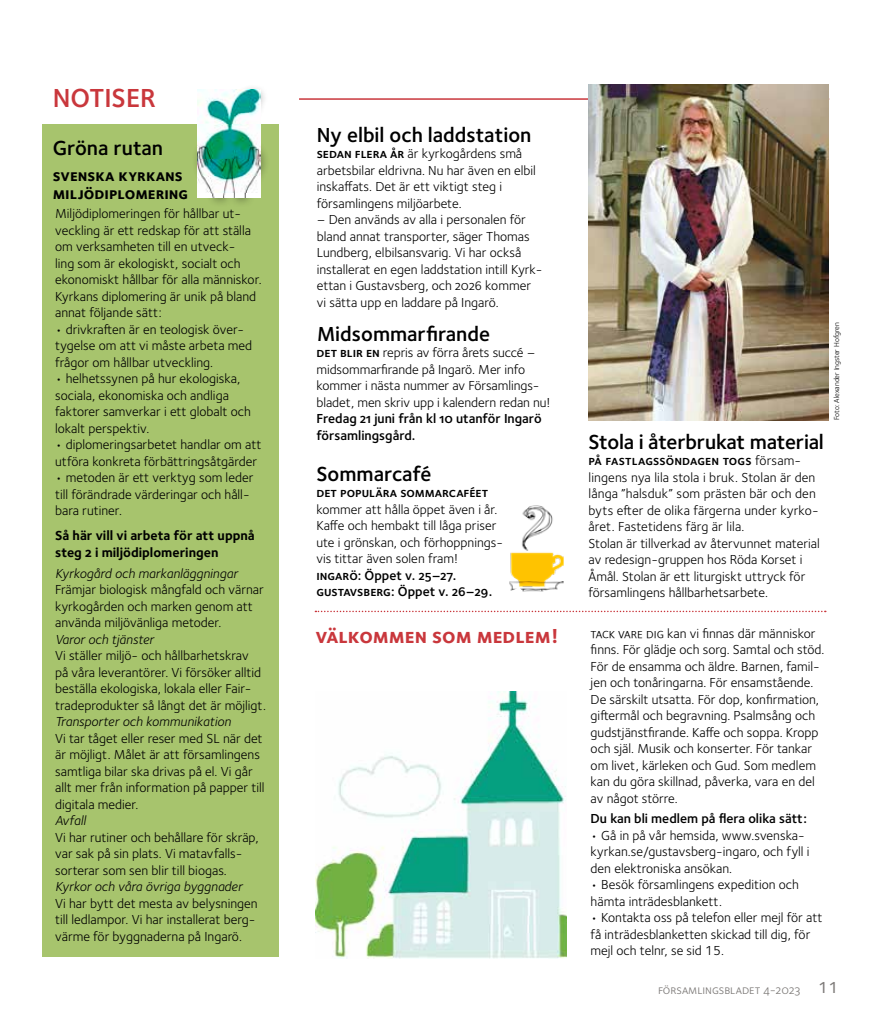
<style>
.page{position:relative;width:893px;height:1021px;background:#fff}
.page>*{position:absolute;margin:0;border:0;box-sizing:border-box;transform-origin:0 0}
.t1{font:600 27px "Foundry Sterling OT3";color:#c9373c}
.t2{font:600 21px "Foundry Sterling OT3";color:#000}
.t3{font:700 21px "Foundry Sterling OT3";color:#c9373c}
.t4{font:700 16.5px "Foundry Sterling OT3";color:#000}
.t5{font:13.5px/16.5px "Foundry Sterling OT3";color:#000}
.t6{font:600 13.5px/16.5px "Foundry Sterling OT3";color:#000}
.t7{font:italic 13.5px "Foundry Sterling OT3";color:#000}
.t8{font:700 13.5px/16.5px "Foundry Sterling OT3";color:#000}
.t9{font:12.75px "Foundry Sterling OT3";color:#7f7c7a}
.t10{font:7.5px "Foundry Sterling OT3";color:#000}
.s1{font-weight:600}
.s2{font-family:"Foundry Sterling Book Expert"}
.s3{font-weight:500;font-size:16.5px}
</style>
<div class="page">
<div style="left:42px;top:124px;width:236px;height:832px;background:#a7c46d"></div>
<div style="left:191px;top:84px;width:80px;height:124px;background:#000;opacity:.3"></div>
<img style="left:197px;top:90px;width:64px;height:108px">
<img style="left:315px;top:691px;width:251px;height:267px">
<svg style="left:315px;top:610px;width:511px;height:2px"></svg>
<hr style="left:299px;top:98px;width:530px;height:2px;background:#c9373c">
<img style="left:509px;top:505px;width:55px;height:86px">
<img style="left:588px;top:84px;width:240px;height:336px">
<h1 class="t1" style="left:53px;top:77px;width:105px">NOTISER</h1>
<h2 class="t2" style="left:53px;top:131px;width:112px">Gröna rutan</h2>
<p class="t4" style="left:53px;top:180px;width:137px">miljödiplomering</p>
<p class="t4" style="left:53px;top:162px;width:132px">svenska kyrkans</p>
<p class="t5" style="left:55px;top:204px;width:208px">Miljödiplomeringen för hållbar ut&shy;veckling är ett redskap för att ställa om verksamheten till en utveck-<br>ling som är ekologiskt, socialt och ekonomiskt hållbar för alla människor.<br>Kyrkans diplomering är unik på bland annat följande sätt:</p>
<p class="t5" style="left:55px;top:320px;width:199px">• drivkraften är en teologisk över&shy;tygelse om att vi måste arbeta med frågor om hållbar utveckling.</p>
<p class="t5" style="left:55px;top:369px;width:197px">• helhetssynen på hur ekologiska, sociala, ekonomiska och andliga faktorer samverkar i ett globalt och lokalt perspektiv.</p>
<p class="t5" style="left:55px;top:435px;width:208px">• diplomeringsarbetet handlar om att utföra konkreta förbättringsåtgärder</p>
<p class="t5" style="left:55px;top:468px;width:200px">• metoden är ett verktyg som leder till förändrade värderingar och håll&shy;bara rutiner.</p>
<p class="t8" style="left:55px;top:527px;width:201px">Så här vill vi arbeta för att uppnå steg 2 i miljödiplomeringen</p>
<p class="t7" style="left:55px;top:563px;width:184px">Kyrkogård och markanläggningar</p>
<p class="t5" style="left:55px;top:580px;width:210px">Främjar biologisk mångfald och värnar kyrkogården och marken genom att använda miljövänliga metoder.</p>
<p class="t7" style="left:55px;top:629px;width:100px">Varor och tjänster</p>
<p class="t5" style="left:55px;top:646px;width:212px">Vi ställer miljö- och hållbarhetskrav<br>på våra leverantörer. Vi försöker alltid beställa ekologiska, lokala eller Fair&shy;tradeprodukter så långt det är möjligt.</p>
<p class="t7" style="left:55px;top:711px;width:177px">Transporter och kommunikation</p>
<p class="t5" style="left:55px;top:729px;width:211px">Vi tar tåget eller reser med SL när det är möjligt. Målet är att församlingens samtliga bilar ska drivas på el. Vi går allt mer från information på papper till digitala medier.</p>
<p class="t7" style="left:55px;top:810px;width:32px">Avfall</p>
<p class="t5" style="left:55px;top:828px;width:205px">Vi har rutiner och behållare för skräp, var sak på sin plats. Vi matavfalls&shy;sorterar som sen blir till biogas.</p>
<p class="t7" style="left:55px;top:876px;width:189px">Kyrkor och våra övriga byggnader</p>
<p class="t5" style="left:55px;top:894px;width:204px">Vi har bytt det mesta av belysningen till ledlampor. Vi har installerat berg&shy;värme för byggnaderna på Ingarö.</p>
<h2 class="t2" style="left:317px;top:118px;width:216px">Ny elbil och laddstation</h2>
<p class="t5" style="left:317px;top:144px;width:221px"><span class="s1">sedan flera år</span> är kyrkogårdens små arbetsbilar eldrivna. Nu har även en elbil inskaffats. Det är ett viktigt steg i församlingens miljöarbete.</p>
<p class="t5" style="left:317px;top:210px;width:225px">– Den används av alla i personalen för bland annat transporter, säger Thomas Lundberg, elbilsansvarig. Vi har också installerat en egen laddstation intill Kyrk&shy;ettan i Gustavsberg, och 2026 kommer vi sätta upp en laddare på Ingarö.</p>
<h2 class="t2" style="left:317px;top:317px;width:174px">Midsommarfirande</h2>
<p class="t5" style="left:316px;top:343px;width:236px"><span class="s1">det blir en</span> repris av förra årets succé – midsommarfirande på Ingarö. Mer info kommer i nästa nummer av Församlings&shy;bladet, men skriv upp i kalendern redan nu!</p>
<p class="t6" style="left:316px;top:409px;width:227px">Fredag 21 juni från kl 10 utanför Ingarö församlingsgård.</p>
<h2 class="t2" style="left:316px;top:457px;width:117px">Sommarcafé</h2>
<p class="t6" style="left:316px;top:483px;width:173px">det populära sommarcaféet</p>
<p class="t5" style="left:316px;top:500px;width:188px">kommer att hålla öppet även i år.<br>Kaffe och hembakt till låga priser ute i grönskan, och förhoppnings&shy;vis tittar även solen fram!</p>
<p class="t6" style="left:316px;top:566px;width:177px">ingarö: Öppet v. 25–27. gustavsberg: Öppet v. 26–29.</p>
<h2 class="t3" style="left:316px;top:619px;width:245px">välkommen som medlem!</h2>
<h2 class="t2" style="left:588px;top:425px;width:237px">Stola i återbrukat material</h2>
<p class="t5" style="left:588px;top:451px;width:233px"><span class="s1">på fastlagssöndagen togs</span> försam&shy;lingens nya lila stola i bruk. Stolan är den långa ”halsduk” som prästen bär och den byts efter de olika färgerna under kyrko&shy;året. Fastetidens färg är lila.<br>Stolan är tillverkad av återvunnet material av redesign-gruppen hos Röda Korset i Åmål. Stolan är ett liturgiskt uttryck för församlingens hållbarhetsarbete.</p>
<p class="t10" style="left:831px;top:420px;width:99px;rotate:-90deg">Foto: Alexander Ingster Hofgren</p>
<p class="t5" style="left:591px;top:624px;width:235px"><span class="s2">tack vare dig</span> kan vi finnas där människor finns. För glädje och sorg. Samtal och stöd.<br>För de ensamma och äldre. Barnen, famil&shy;jen och tonåringarna. För ensamstående.<br>De särskilt utsatta. För dop, konfirmation, giftermål och begravning. Psalmsång och gudstjänstfirande. Kaffe och soppa. Kropp och själ. Musik och konserter. För tankar om livet, kärleken och Gud. Som medlem kan du göra skillnad, påverka, vara en del av något större.</p>
<p class="t6" style="left:591px;top:809px;width:218px">Du kan bli medlem på flera olika sätt:</p>
<p class="t5" style="left:591px;top:826px;width:220px">• Gå in på vår hemsida, www.svenska&shy;kyrkan.se/gustavsberg-ingaro, och fyll i den elektroniska ansökan.</p>
<p class="t5" style="left:591px;top:875px;width:210px">• Besök församlingens expedition och hämta inträdesblankett.</p>
<p class="t5" style="left:591px;top:908px;width:233px">• Kontakta oss på telefon eller mejl för att få inträdesblanketten skickad till dig, för mejl och telnr, se sid 15.</p>
<p class="t9" style="left:658px;top:979px;width:182px">församlingsbladet 4-2023 <span class="s3">11</span></p>
</div>
